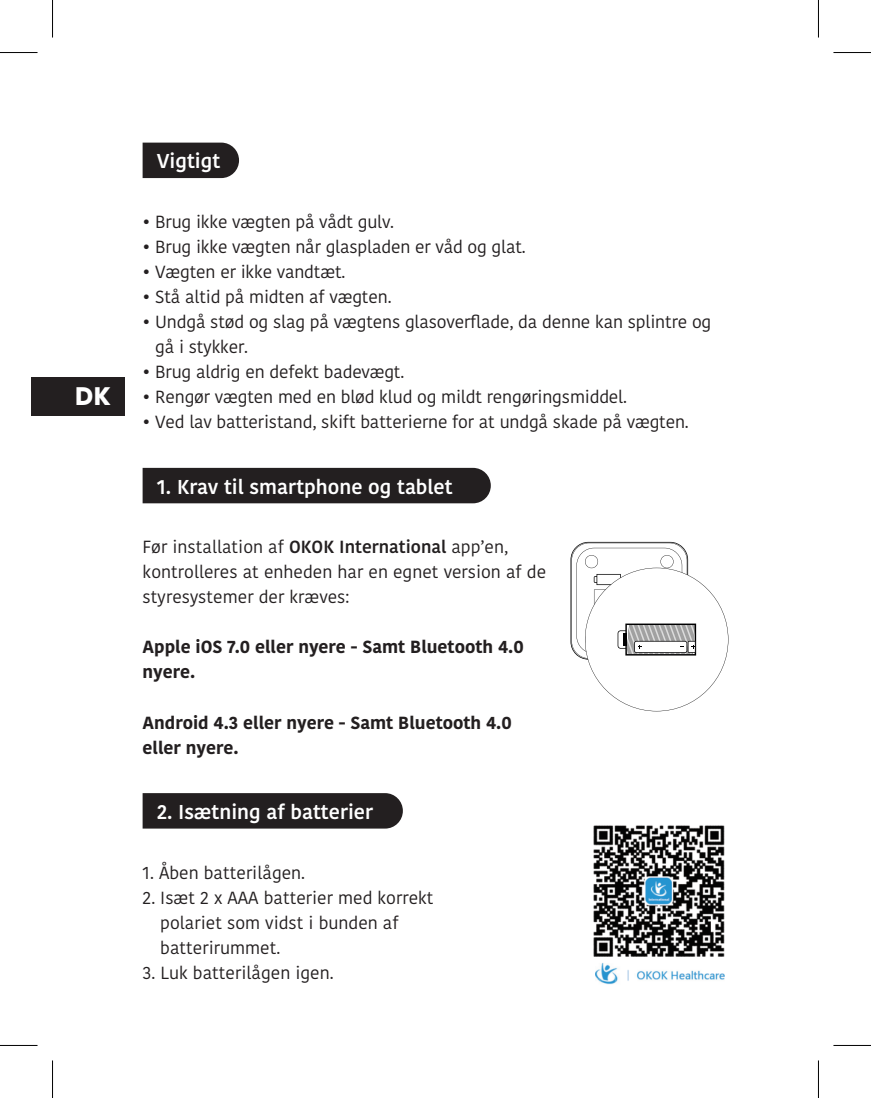
<style>
.page{position:relative;width:871px;height:1098px;background:#fff}
.page>*{position:absolute;margin:0;border:0;box-sizing:border-box;transform-origin:0 0}
.t1{font:700 27.25px "All Round Gothic";color:#fff}
.t2{font:600 20px "Kohinoor Devanagari";color:#fff}
.t3{font:17.5px/25px "Kohinoor Devanagari";letter-spacing:-.01em;color:#231f20}
.t4{font:700 17.5px/25px "Kohinoor Devanagari";color:#231f20}
.s1{font-weight:600}
</style>
<div class="page">
<svg style="left:570px;top:541px;width:158px;height:170px"></svg>
<img style="left:593px;top:825px;width:132px;height:160px">
<div style="left:31px;top:377px;width:94px;height:38px;background:#231f20"></div>
<svg style="left:142px;top:142px;width:97px;height:36px;background:#302c2d"></svg>
<div style="left:142px;top:467px;width:348px;height:36px;background:#231f20"></div>
<div style="left:142px;top:793px;width:261px;height:35px;background:#231f20"></div>
<hr style="left:0;top:52px;width:38px;height:1px;background:#000">
<hr style="left:833px;top:52px;width:37px;height:1px;background:#000">
<hr style="left:0;top:1044px;width:38px;height:1px;background:#000">
<hr style="left:833px;top:1044px;width:37px;height:1px;background:#000">
<hr style="left:52px;top:0;width:1px;height:37px;background:#000">
<hr style="left:52px;top:1060px;width:1px;height:37px;background:#000">
<hr style="left:817px;top:0;width:1px;height:37px;background:#000">
<hr style="left:817px;top:1060px;width:1px;height:37px;background:#000">
<h1 class="t1" style="left:75px;top:379px;width:37px">DK</h1>
<p class="t2" style="left:157px;top:150px;width:65px">Vigtigt</p>
<p class="t3" style="left:142px;top:209px;width:253px">• Brug ikke vægten på vådt gulv.</p>
<p class="t3" style="left:142px;top:234px;width:384px">• Brug ikke vægten når glaspladen er våd og glat.</p>
<p class="t3" style="left:142px;top:259px;width:204px">• Vægten er ikke vandtæt.</p>
<p class="t3" style="left:142px;top:284px;width:250px">• Stå altid på midten af vægten.</p>
<p class="t3" style="left:155px;top:309px;width:557px;text-indent:-13px">• Undgå stød og slag på vægtens glasoverflade, da denne kan splintre og gå i stykker.</p>
<p class="t3" style="left:142px;top:359px;width:263px">• Brug aldrig en defekt badevægt.</p>
<p class="t3" style="left:142px;top:384px;width:486px">• Rengør vægten med en blød klud og mildt rengøringsmiddel.</p>
<p class="t3" style="left:142px;top:409px;width:547px">• Ved lav batteristand, skift batterierne for at undgå skade på vægten.</p>
<p class="t2" style="left:157px;top:475px;width:297px">1. Krav til smartphone og tablet</p>
<p class="t3" style="left:142px;top:534px;width:405px">Før installation af <span class="s1">OKOK International</span> app’en, kontrolleres at enheden har en egnet version af de styresystemer der kræves:</p>
<p class="t4" style="left:142px;top:634px;width:382px">Apple iOS 7.0 eller nyere - Samt Bluetooth 4.0 nyere.</p>
<p class="t4" style="left:142px;top:709px;width:370px">Android 4.3 eller nyere - Samt Bluetooth 4.0 eller nyere.</p>
<p class="t2" style="left:157px;top:800px;width:218px">2. Isætning af batterier</p>
<p class="t3" style="left:142px;top:859px;width:164px">1. Åben batterilågen.</p>
<p class="t3" style="left:160px;top:884px;width:275px;text-indent:-18px">2. Isæt 2 x AAA batterier med korrekt polariet som vidst i bunden af batterirummet.</p>
<p class="t3" style="left:142px;top:959px;width:193px">3. Luk batterilågen igen.</p>
</div>
